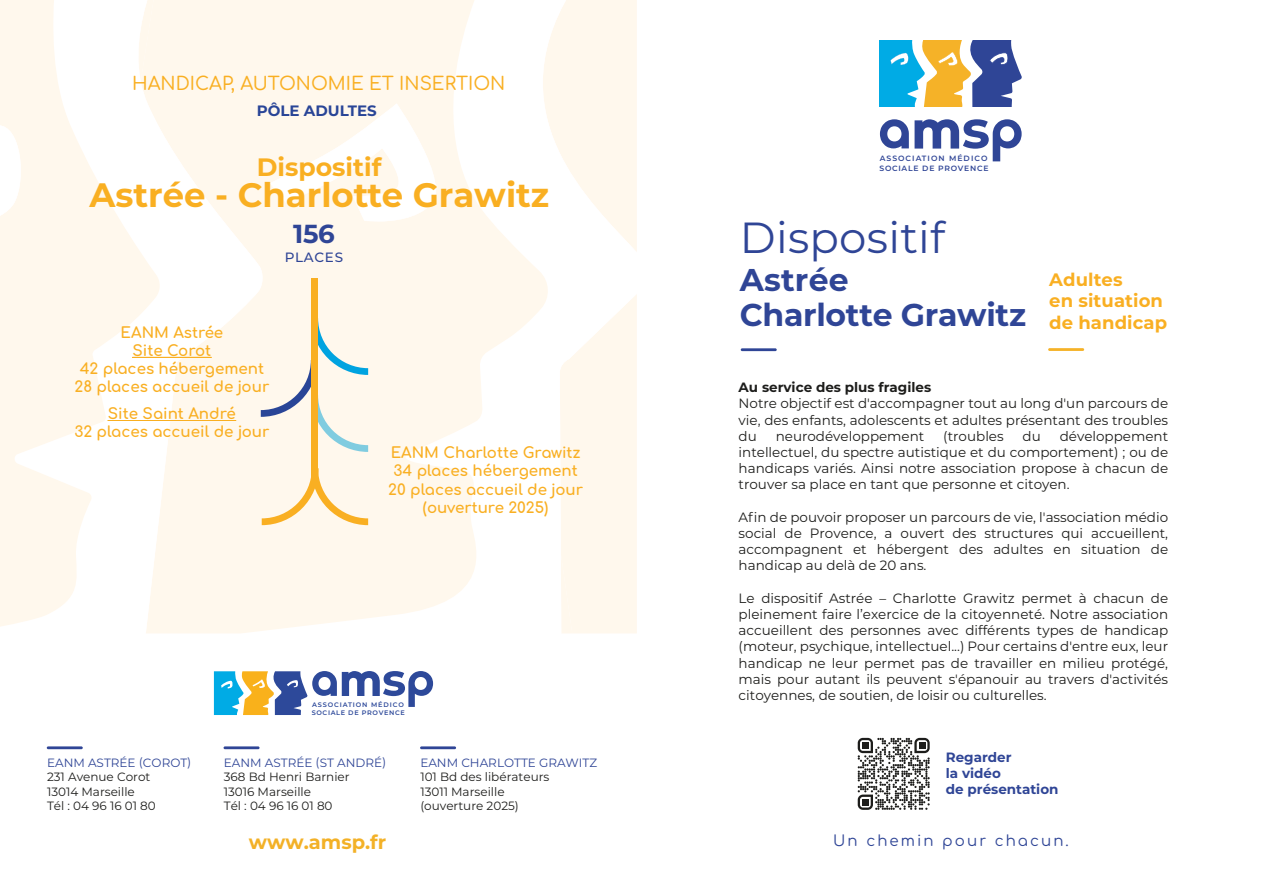
<style>
.page{position:relative;width:1263px;height:893px;background:#fff}
.page>*{position:absolute;margin:0;border:0;box-sizing:border-box;transform-origin:0 0}
.t1{font:43.5px "Montserrat";letter-spacing:.005em;color:#2f4596}
.t2{font:700 33.9px "Montserrat";color:#f9af22}
.t3{font:700 31.5px/34.5px "Montserrat";letter-spacing:-.01em;color:#2f4596}
.t4{font:700 26.1px "Montserrat";color:#2f4596}
.t5{font:700 25.2px "Montserrat";color:#f9af22}
.t6{font:700 19.5px "Montserrat";color:#f3b127}
.t7{font:500 18.3px "Comfortaa";color:#f9af22}
.t8{font:700 18px/21.6px "Montserrat";letter-spacing:.005em;color:#f9af22}
.t9{font:700 15px/18px "Comfortaa";color:#f9af22;text-align:center}
.t10{font:15px "Comfortaa";letter-spacing:.14em;color:#2f4596}
.t11{font:700 15px "Montserrat";color:#294597}
.t12{font:13.5px/16.2px "Montserrat";color:#1d1d1b;text-align:justify}
.t13{font:700 13.5px/16.2px "Montserrat";color:#2f4596}
.t14{font:500 13.5px "Montserrat";letter-spacing:.05em;color:#2f4596}
.t15{font:12px/14.4px "Montserrat";color:#1d1d1b}
.t16{font:600 7.65px/9.4px "Montserrat";letter-spacing:.1em;color:#2f4596}
.t17{font:600 6.6px/7.9px "Montserrat";letter-spacing:.1em;color:#2d499a}
.s1{font-weight:700}
.s2{color:#2f4596}
</style>
<div class="page">
<svg style="left:551px;top:0;width:86px;height:633px;fill:#fff8ed"></svg>
<svg style="left:264px;top:0;width:287px;height:631px;fill:#fff8ed"></svg>
<svg style="left:146px;top:0;width:118px;height:633px;fill:#fff8ed"></svg>
<svg style="left:0;top:0;width:161px;height:631px;fill:#fff8ed"></svg>
<svg style="left:0;top:125px;width:26px;height:98px"></svg>
<svg style="left:270px;top:103px;width:183px;height:118px"></svg>
<svg style="left:880px;top:40px;width:142px;height:66px"></svg>
<svg style="left:880px;top:119px;width:142px;height:42px"></svg>
<svg style="left:132px;top:357px;width:80px;height:1px"></svg>
<svg style="left:108px;top:420px;width:128px;height:1px"></svg>
<svg style="left:262px;top:468px;width:106px;height:57px;background:#feeccc"></svg>
<svg style="left:261px;top:318px;width:107px;height:134px;background:#ebede9"></svg>
<div style="left:311px;top:279px;width:7px;height:203px;background:#f9af22"></div>
<svg style="left:214px;top:671px;width:219px;height:44px"></svg>
<hr style="left:741px;top:348px;width:36px;height:3px;background:#2f4596">
<hr style="left:1048px;top:348px;width:36px;height:3px;background:#f5b228">
<hr style="left:224px;top:746px;width:36px;height:3px;background:#2f4596">
<hr style="left:420px;top:746px;width:36px;height:3px;background:#2f4596">
<hr style="left:47px;top:746px;width:36px;height:3px;background:#2f4596">
<svg style="left:858px;top:738px;width:72px;height:72px"></svg>
<div style="left:862px;top:742px;width:7px;height:7px;background:#1d1d1b"></div>
<div style="left:919px;top:742px;width:6px;height:7px;background:#1d1d1b"></div>
<div style="left:862px;top:799px;width:7px;height:6px;background:#1d1d1b"></div>
<p class="t7" style="left:132px;top:67px;width:375px">HANDICAP, AUTONOMIE ET INSERTION</p>
<p class="t11" style="left:257px;top:100px;width:122px">PÔLE ADULTES</p>
<p class="t5" style="left:257px;top:149px;width:126px">Dispositif</p>
<p class="t2" style="left:90px;top:171px;width:461px">Astrée - Charlotte Grawitz</p>
<p class="t4" style="left:293px;top:214px;width:43px">156</p>
<p class="t14" style="left:285px;top:248px;width:60px">PLACES</p>
<p class="t9" style="left:74px;top:321px;width:196px">EANM Astrée<br>Site Corot<br>42 places hébergement<br>28 places accueil de jour</p>
<p class="t9" style="left:74px;top:403px;width:197px">Site Saint André<br>32 places accueil de jour</p>
<p class="t9" style="left:388px;top:442px;width:196px">EANM Charlotte Grawitz<br>34 places hébergement<br>20 places accueil de jour (ouverture 2025)</p>
<p class="t17" style="left:312px;top:700px;width:95px">ASSOCIATION MÉDICO<br>SOCIALE DE PROVENCE</p>
<p class="t16" style="left:879px;top:154px;width:111px">ASSOCIATION MÉDICO<br>SOCIALE DE PROVENCE</p>
<p class="t1" style="left:740px;top:208px;width:207px">Dispositif</p>
<p class="t3" style="left:740px;top:261px;width:288px">Astrée<br>Charlotte Grawitz</p>
<p class="t8" style="left:1049px;top:268px;width:120px">Adultes<br>en situation de handicap</p>
<p class="t12" style="left:739px;top:379px;width:431px;text-align:left"><span class="s1">Au service des plus fragiles<br></span>Notre objectif est d'accompagner tout au long d'un parcours de vie, des enfants, adolescents et adultes présentant des troubles du</p>
<p class="t12" style="left:739px;top:427px;width:431px;text-indent:321px">développement intellectuel, du spectre autistique et du comportement) ; ou de handicaps variés. Ainsi notre association propose à chacun de trouver sa place en tant que personne et citoyen.</p>
<p class="t12" style="left:739px;top:508px;width:431px">Afin de pouvoir proposer un parcours de vie, l'association médio social de Provence, a ouvert des structures qui accueillent, accompagnent et hébergent des adultes en situation de handicap au delà de 20 ans.</p>
<p class="t12" style="left:738px;top:589px;width:431px">Le dispositif Astrée – Charlotte Grawitz permet à chacun de pleinement faire l’exercice de la citoyenneté. Notre association accueillent des personnes avec différents types de handicap (moteur, psychique, intellectuel...) Pour certains d'entre eux, leur handicap ne leur permet pas de travailler en milieu protégé, mais pour autant ils peuvent s'épanouir au travers d'activités citoyennes, de soutien, de loisir ou culturelles.</p>
<p class="t12" style="left:776px;top:427px;width:150px">neurodéveloppement</p>
<p class="t12" style="left:943px;top:427px;width:62px">(troubles</p>
<p class="t12" style="left:1022px;top:427px;width:20px">du</p>
<p class="t15" style="left:47px;top:755px;width:146px"><span class="s2">EANM ASTRÉE (COROT)<br></span>231 Avenue Corot<br>13014 Marseille<br>Tél : 04 96 16 01 80</p>
<p class="t13" style="left:946px;top:748px;width:114px">Regarder<br>la vidéo<br>de présentation</p>
<p class="t15" style="left:224px;top:755px;width:164px"><span class="s2">EANM ASTRÉE (ST ANDRÉ)<br></span>368 Bd Henri Barnier<br>13016 Marseille<br>Tél : 04 96 16 01 80</p>
<p class="t15" style="left:420px;top:755px;width:178px"><span class="s2">EANM CHARLOTTE GRAWITZ<br></span>101 Bd des libérateurs<br>13011 Marseille<br>(ouverture 2025)</p>
<p class="t6" style="left:249px;top:828px;width:139px">www.amsp.fr</p>
<p class="t10" style="left:833px;top:827px;width:237px">Un chemin pour chacun.</p>
</div>
